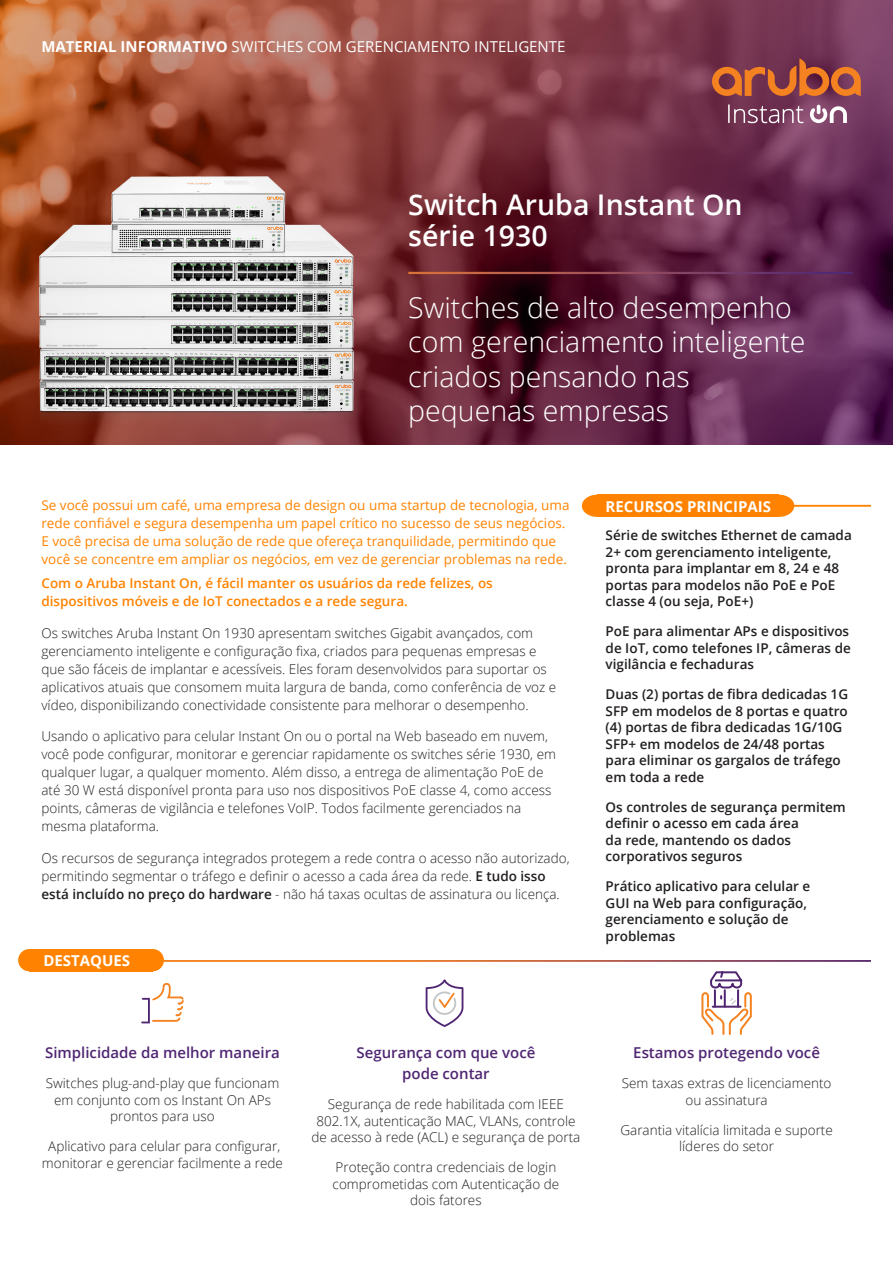
<style>
.page{position:relative;width:893px;height:1263px;background:#fff}
.page>*{position:absolute;margin:0;border:0;box-sizing:border-box;transform-origin:0 0}
.Document__Title-Prod{font:300 28.5px/34.5px "Open Sans";color:#fff}
.Document__Title-Prod-2{font:600 28.5px/31.5px "Open Sans";color:#fff}
.Highlight__Bullets{font:600 15px/21px "Open Sans";color:#502673;text-align:center}
.Document__Name_10_12{font:15px "Open Sans";color:#fff}
.Body__Head_10_14_Bol{font:700 15px "Open Sans";color:#fff}
.Intro__Body_Text_11{font:300 13.5px/18px "Open Sans";color:#231f20}
.Key_Feature_Text{font:600 13.5px/16.5px "Open Sans";color:#231f20}
.Highlight__Bullets-2{font:300 13.5px/16.5px "Open Sans";color:#231f20;text-align:center}
.Intro__Body_Text_11-2{font:13.5px/18px "Open Sans";color:#ff8300}
.Intro__Body_Text_11-3{font:600 13.5px/18px "Open Sans";color:#ff8300}
.s1{font-weight:700}
.s2{font-weight:600}
</style>
<div class="page">
<img style="left:0;top:0;width:893px;height:444px">
<div style="left:764px;top:495px;width:30px;height:22px;background:#ff8300;border-radius:50%"></div>
<div style="left:582px;top:495px;width:30px;height:22px;background:#ff8300;border-radius:50%"></div>
<div style="left:597px;top:495px;width:182px;height:22px;background:#ff8300"></div>
<hr style="left:730px;top:505px;width:141px;height:2px;background:#ff8300">
<hr style="left:408px;top:272px;width:445px;height:2px;background:#fff">
<img style="left:25px;top:159px;width:348px;height:273px">
<svg style="left:425px;top:980px;width:39px;height:47px"></svg>
<svg style="left:141px;top:983px;width:43px;height:41px"></svg>
<svg style="left:701px;top:971px;width:51px;height:64px"></svg>
<hr style="left:713px;top:1006px;width:28px;height:2px;background:#502673">
<div style="left:142px;top:949px;width:22px;height:22px;background:#ff8300;border-radius:50%"></div>
<div style="left:18px;top:949px;width:22px;height:22px;background:#ff8300;border-radius:50%"></div>
<div style="left:29px;top:949px;width:124px;height:22px;background:#ff8300"></div>
<svg style="left:810px;top:105px;width:37px;height:18px"></svg>
<svg style="left:728px;top:104px;width:75px;height:19px"></svg>
<svg style="left:712px;top:58px;width:149px;height:38px"></svg>
<p class="Document__Name_10_12" style="left:41px;top:36px;width:526px"><span class="s1">MATERIAL INFORMATIVO</span> SWITCHES COM GERENCIAMENTO INTELIGENTE</p>
<p class="Document__Title-Prod-2" style="left:408px;top:188px;width:336px">Switch Aruba Instant On série 1930</p>
<p class="Document__Title-Prod" style="left:408px;top:289px;width:399px">Switches de alto desempenho com gerenciamento inteligente criados pensando nas pequenas empresas</p>
<p class="Intro__Body_Text_11-2" style="left:41px;top:495px;width:530px">Se você possui um café, uma empresa de design ou uma startup de tecnologia, uma</p>
<p class="Body__Head_10_14_Bol" style="left:606px;top:495px;width:167px">RECURSOS PRINCIPAIS</p>
<p class="Intro__Body_Text_11-2" style="left:41px;top:513px;width:527px">rede confiável e segura desempenha um papel crítico no sucesso de seus negócios.<br>E você precisa de uma solução de rede que ofereça tranquilidade, permitindo que você se concentre em ampliar os negócios, em vez de gerenciar problemas na rede.</p>
<p class="Intro__Body_Text_11-3" style="left:41px;top:574px;width:453px">Com o Aruba Instant On, é fácil manter os usuários da rede felizes, os dispositivos móveis e de IoT conectados e a rede segura.</p>
<p class="Intro__Body_Text_11" style="left:41px;top:624px;width:516px">Os switches Aruba Instant On 1930 apresentam switches Gigabit avançados, com gerenciamento inteligente e configuração fixa, criados para pequenas empresas e que são fáceis de implantar e acessíveis. Eles foram desenvolvidos para suportar os aplicativos atuais que consomem muita largura de banda, como conferência de voz e vídeo, disponibilizando conectividade consistente para melhorar o desempenho.</p>
<p class="Intro__Body_Text_11" style="left:41px;top:727px;width:516px">Usando o aplicativo para celular Instant On ou o portal na Web baseado em nuvem, você pode configurar, monitorar e gerenciar rapidamente os switches série 1930, em qualquer lugar, a qualquer momento. Além disso, a entrega de alimentação PoE de até 30 W está disponível pronta para uso nos dispositivos PoE classe 4, como access points, câmeras de vigilância e telefones VoIP. Todos facilmente gerenciados na mesma plataforma.</p>
<p class="Intro__Body_Text_11" style="left:41px;top:849px;width:530px">Os recursos de segurança integrados protegem a rede contra o acesso não autorizado, permitindo segmentar o tráfego e definir o acesso a cada área da rede. <span class="s2">E tudo isso está incluído no preço do hardware</span> - não há taxas ocultas de assinatura ou licença.</p>
<p class="Key_Feature_Text" style="left:606px;top:527px;width:248px">Série de switches Ethernet de camada<br>2+ com gerenciamento inteligente, pronta para implantar em 8, 24 e 48 portas para modelos não PoE e PoE classe 4 (ou seja, PoE+)</p>
<p class="Key_Feature_Text" style="left:606px;top:623px;width:247px">PoE para alimentar APs e dispositivos de IoT, como telefones IP, câmeras de vigilância e fechaduras</p>
<p class="Key_Feature_Text" style="left:606px;top:686px;width:244px">Duas (2) portas de fibra dedicadas 1G<br>SFP em modelos de 8 portas e quatro (4) portas de fibra dedicadas 1G/10G<br>SFP+ em modelos de 24/48 portas para eliminar os gargalos de tráfego em toda a rede</p>
<p class="Key_Feature_Text" style="left:606px;top:798px;width:242px">Os controles de segurança permitem definir o acesso em cada área<br>da rede, mantendo os dados corporativos seguros</p>
<p class="Key_Feature_Text" style="left:606px;top:878px;width:206px">Prático aplicativo para celular e<br>GUI na Web para configuração, gerenciamento e solução de problemas</p>
<p class="Body__Head_10_14_Bol" style="left:43px;top:950px;width:88px">DESTAQUES</p>
<p class="Highlight__Bullets" style="left:45px;top:1042px;width:236px">Simplicidade da melhor maneira</p>
<p class="Highlight__Bullets-2" style="left:46px;top:1075px;width:235px">Switches plug-and-play que funcionam em conjunto com os Instant On APs prontos para uso</p>
<p class="Highlight__Bullets-2" style="left:42px;top:1138px;width:243px">Aplicativo para celular para configurar, monitorar e gerenciar facilmente a rede</p>
<p class="Highlight__Bullets" style="left:356px;top:1042px;width:180px">Segurança com que você pode contar</p>
<p class="Highlight__Bullets-2" style="left:311px;top:1096px;width:270px">Segurança de rede habilitada com IEEE<br>802.1X, autenticação MAC, VLANs, controle de acesso à rede (ACL) e segurança de porta</p>
<p class="Highlight__Bullets-2" style="left:333px;top:1159px;width:228px">Proteção contra credenciais de login comprometidas com Autenticação de dois fatores</p>
<p class="Highlight__Bullets" style="left:633px;top:1042px;width:188px">Estamos protegendo você</p>
<p class="Highlight__Bullets-2" style="left:622px;top:1075px;width:211px">Sem taxas extras de licenciamento ou assinatura</p>
<p class="Highlight__Bullets-2" style="left:620px;top:1121px;width:214px">Garantia vitalícia limitada e suporte líderes do setor</p>
</div>
